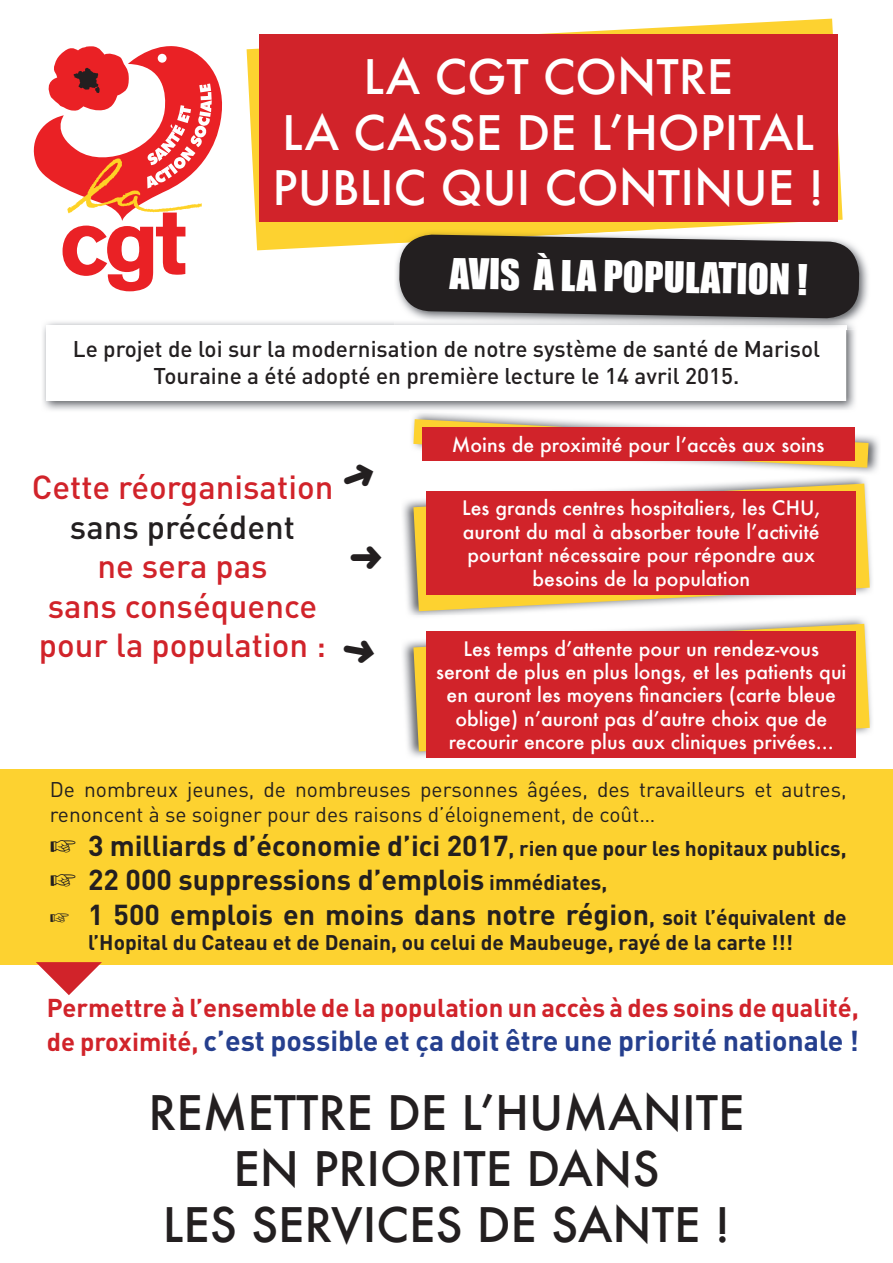
<style>
.page{position:relative;width:893px;height:1263px;background:#fff}
.page>*{position:absolute;margin:0;border:0;box-sizing:border-box;transform-origin:0 0}
.t1{font:500 46.5px/55.8px "Futura";color:#231f20;text-align:center}
.t2{font:500 46.5px/55.8px "Futura";color:#fff;text-align:center}
.t3{font:39px "Impact";color:#fff}
.t4{font:500 32.85px/39.5px "DIN";color:#d1232a;text-align:center}
.t5{font:500 32.85px "DIN";color:#231f20}
.t6{font:700 28.5px/34.2px "DIN";color:#231f20}
.t7{font:700 28.5px "DIN";color:#253f8e}
.t8{font:700 25.5px "DIN";color:#d1232a}
.t9{font:500 22.5px/27px "DIN";color:#231f20;text-align:center}
.t10{font:700 21px "DIN";color:#231f20}
.t11{font:21px/25.2px "DIN";color:#231f20}
.t12{font:500 19.5px/23.4px "Futura";color:#fff;text-align:center}
.s1{font-size:28.5px}
.s2{font-size:21px}
.s3{font-size:25.5px;color:#d1232a}
</style>
<div class="page">
<div style="left:0;top:769px;width:893px;height:196px;background:#fdd230"></div>
<svg style="left:247px;top:19px;width:596px;height:231px"></svg>
<svg style="left:33px;top:46px;width:189px;height:245px"></svg>
<div style="left:259px;top:34px;width:579px;height:188px;background:#d1232a"></div>
<img style="left:43px;top:322px;width:812px;height:88px">
<div style="left:47px;top:325px;width:799px;height:76px;background:#fff"></div>
<img style="left:403px;top:477px;width:469px;height:138px">
<svg style="left:413px;top:484px;width:457px;height:127px"></svg>
<div style="left:427px;top:491px;width:429px;height:103px;background:#d1232a"></div>
<img style="left:412px;top:413px;width:467px;height:60px">
<svg style="left:413px;top:419px;width:455px;height:49px"></svg>
<div style="left:422px;top:427px;width:432px;height:33px;background:#d1232a"></div>
<img style="left:403px;top:619px;width:469px;height:139px">
<svg style="left:413px;top:624px;width:457px;height:127px"></svg>
<div style="left:427px;top:631px;width:429px;height:127px;background:#d1232a"></div>
<svg style="left:36px;top:962px;width:66px;height:33px"></svg>
<img style="left:394px;top:229px;width:474px;height:91px">
<img style="left:394px;top:229px;width:264px;height:14px">
<img style="left:394px;top:320px;width:461px;height:9px">
<img style="left:394px;top:325px;width:452px;height:4px">
<svg style="left:399px;top:234px;width:461px;height:85px"></svg>
<h1 class="t2" style="left:273px;top:48px;width:553px">LA CGT CONTRE<br>LA CASSE DE LʼHOPITAL<br>PUBLIC QUI CONTINUE !</h1>
<h2 class="t3" style="left:450px;top:243px;width:359px;rotate:1deg">AVIS À LA POPULATION !</h2>
<p class="t9" style="left:73px;top:334px;width:749px">Le projet de loi sur la modernisation de notre système de santé de Marisol<br>Touraine a été adopté en première lecture le 14 avril 2015.</p>
<h3 class="t4" style="left:32px;top:467px;width:303px">Cette réorganisation</h3>
<h3 class="t5" style="left:70px;top:506px;width:227px">sans précédent</h3>
<h3 class="t4" style="left:39px;top:546px;width:289px">ne sera pas<br>sans conséquence pour la population :</h3>
<p class="t12" style="left:452px;top:433px;width:374px">Moins de proximité pour lʼaccès aux soins</p>
<p class="t12" style="left:462px;top:496px;width:360px">Les grands centres hospitaliers, les CHU, auront du mal à absorber toute lʼactivité pourtant nécessaire pour répondre aux besoins de la population</p>
<p class="t12" style="left:436px;top:636px;width:412px">Les temps dʼattente pour un rendez-vous seront de plus en plus longs, et les patients qui en auront les moyens financiers (carte bleue oblige) nʼauront pas dʼautre choix que de recourir encore plus aux cliniques privées...</p>
<p class="t11" style="left:50px;top:776px;width:798px">De nombreux jeunes, de nombreuses personnes âgées, des travailleurs et autres, renoncent à se soigner pour des raisons d’éloignement, de coût…</p>
<p class="t10" style="left:50px;top:835px;width:798px">☞ <span class="s1">3 milliards d’économie d’ici 2017</span>, rien que pour les hopitaux publics,</p>
<h3 class="t6" style="left:50px;top:862px;width:798px">☞ 22 000 suppressions d’emplois <span class="s2">immédiates,<br></span>☞ 1 500 emplois en moins dans notre région<span class="s2">, soit l’équivalent de</span></h3>
<p class="t10" style="left:88px;top:928px;width:706px">l’Hopital du Cateau et de Denain, ou celui de Maubeuge, rayé de la carte !!!</p>
<h3 class="t8" style="left:47px;top:991px;width:814px">Permettre à l’ensemble de la population un accès à des soins de qualité,</h3>
<h3 class="t7" style="left:47px;top:1022px;width:814px"><span class="s3">de proximité,</span> c’est possible et ça doit être une priorité nationale !</h3>
<h1 class="t1" style="left:149px;top:1084px;width:597px">REMETTRE DE LʼHUMANITE<br>EN PRIORITE DANS<br>LES SERVICES DE SANTE !</h1>
</div>
